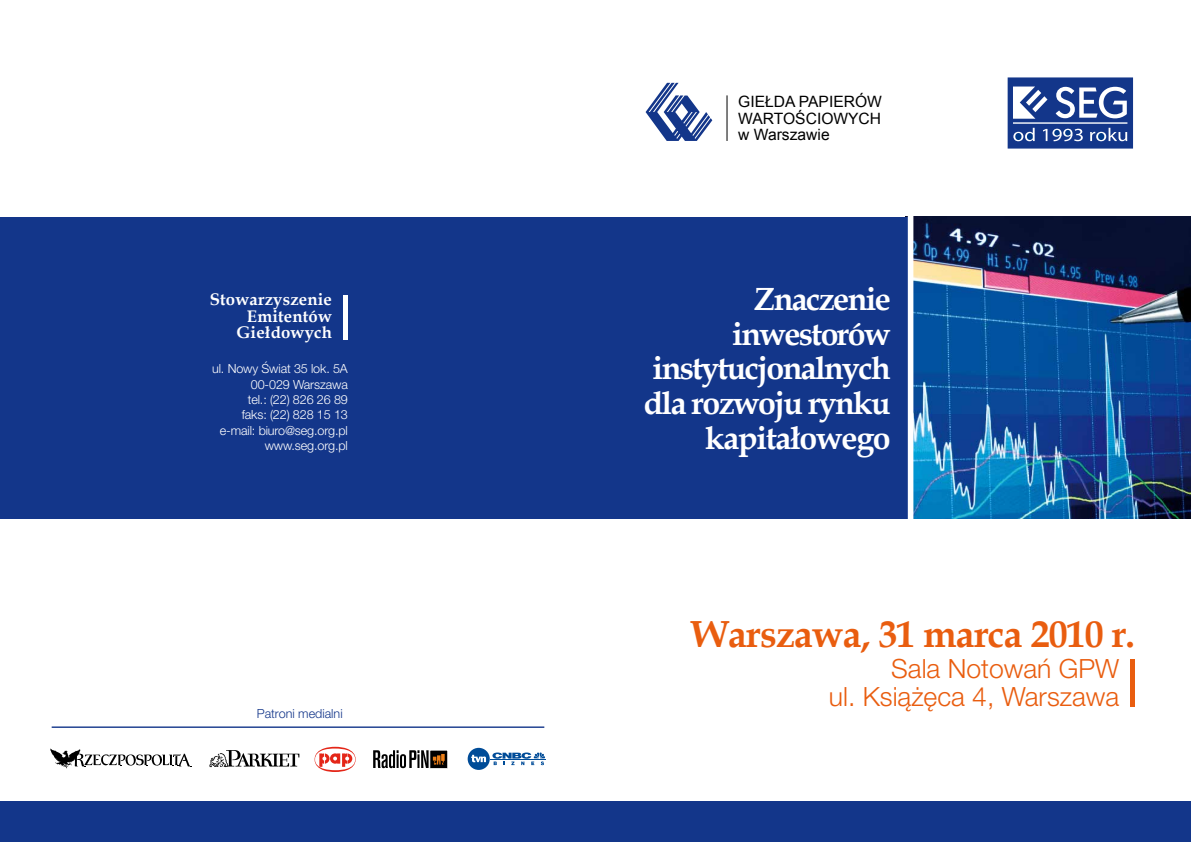
<style>
.page{position:relative;width:1191px;height:842px;background:#fff}
.page>*{position:absolute;margin:0;border:0;box-sizing:border-box;transform-origin:0 0}
.t1{font:700 37.7px "Book Antiqua";letter-spacing:-.02em;color:#e95d0f}
.t2{font:700 32.1px/34.9px "Book Antiqua";letter-spacing:-.05em;color:#fff;text-align:right}
.t3{font:300 26.5px/27.9px "Helvetica Neue LT Pro";color:#e95d0f;text-align:right}
.t4{font:700 16.7px/16.7px "Book Antiqua";letter-spacing:.01em;color:#fff;text-align:right}
.t5{font:15.6px/16.5px "Arial";color:#000;text-align:justify}
.t6{font:300 12.6px/15.3px "Helvetica Neue LT Pro";letter-spacing:-.01em;color:#fff;text-align:right}
.t7{font:300 12.6px "Helvetica Neue LT Pro";color:#13368a}
</style>
<div class="page">
<div style="left:0;top:801px;width:1191px;height:41px;background:#13368a"></div>
<svg style="left:1007px;top:77px;width:126px;height:72px"></svg>
<svg style="left:645px;top:83px;width:67px;height:58px"></svg>
<hr style="left:726px;top:95px;width:1px;height:46px;background:#000">
<hr style="left:52px;top:726px;width:492px;height:2px;background:#13368a">
<img style="left:913px;top:217px;width:278px;height:301px">
<div style="left:0;top:217px;width:911px;height:301px;background:#13368a"></div>
<div style="left:1129px;top:659px;width:5px;height:48px;background:#e95d0f"></div>
<div style="left:343px;top:295px;width:5px;height:44px;background:#fff"></div>
<div style="left:907px;top:207px;width:6px;height:333px;background:#fff"></div>
<svg style="left:314px;top:747px;width:42px;height:25px"></svg>
<svg style="left:209px;top:750px;width:90px;height:17px"></svg>
<div style="left:429px;top:750px;width:19px;height:18px;background:#000"></div>
<svg style="left:373px;top:750px;width:72px;height:18px"></svg>
<svg style="left:467px;top:748px;width:79px;height:22px"></svg>
<svg style="left:50px;top:748px;width:141px;height:20px"></svg>
<h3 class="t4" style="left:210px;top:291px;width:124px">Stowarzyszenie<br>Emitentów<br>Giełdowych</h3>
<p class="t6" style="left:212px;top:361px;width:137px">ul. Nowy Świat 35 lok. 5A<br>00-029 Warszawa<br>tel.: (22) 826 26 89<br>faks: (22) 828 15 13 e-mail: biuro@seg.org.pl www.seg.org.pl</p>
<p class="t7" style="left:257px;top:706px;width:87px">Patroni medialni</p>
<p class="t5" style="left:738px;top:94px;width:145px">GIEŁDA PAPIERÓW WARTOŚCIOWYCH w Warszawie</p>
<h2 class="t2" style="left:643px;top:281px;width:249px">Znaczenie inwestorów instytucjonalnych dla rozwoju rynku kapitałowego</h2>
<h1 class="t1" style="left:691px;top:609px;width:445px">Warszawa, 31 marca 2010 r.</h1>
<h3 class="t3" style="left:829px;top:654px;width:292px">Sala Notowań GPW<br>ul. Książęca 4, Warszawa</h3>
</div>
